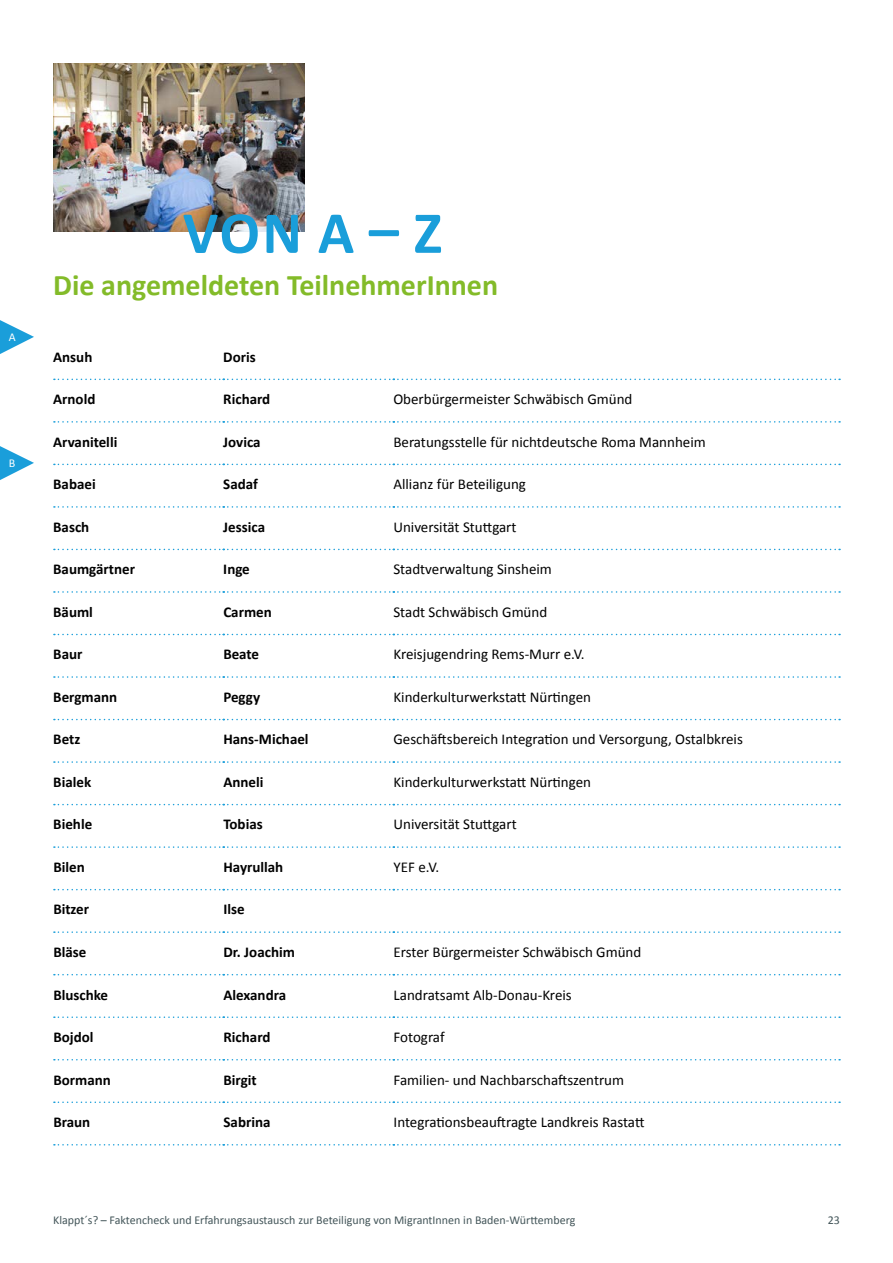
<style>
.page{position:relative;width:893px;height:1263px;background:#fff}
.page>*{position:absolute;margin:0;border:0;box-sizing:border-box;transform-origin:0 0}
.t1{font:700 60px "Calibri";color:#1a9eda}
.t2{font:700 30px "Calibri";color:#83bb29}
.t3{font:15px "Calibri";color:#000}
.t4{font:700 15px "Calibri";color:#000}
.t5{font:12px "Calibri";color:#435559}
.t6{font:12px "Calibri";color:#fff}
</style>
<div class="page">
<svg style="left:0;top:446px;width:34px;height:34px"></svg>
<svg style="left:0;top:320px;width:34px;height:34px"></svg>
<svg style="left:54px;top:379px;width:786px;height:1px"></svg>
<svg style="left:54px;top:421px;width:786px;height:2px"></svg>
<svg style="left:54px;top:464px;width:786px;height:1px"></svg>
<svg style="left:54px;top:506px;width:786px;height:2px"></svg>
<svg style="left:54px;top:549px;width:786px;height:1px"></svg>
<svg style="left:54px;top:591px;width:786px;height:2px"></svg>
<svg style="left:54px;top:634px;width:786px;height:1px"></svg>
<svg style="left:54px;top:676px;width:786px;height:2px"></svg>
<svg style="left:54px;top:719px;width:786px;height:1px"></svg>
<svg style="left:54px;top:761px;width:786px;height:2px"></svg>
<svg style="left:54px;top:804px;width:786px;height:1px"></svg>
<svg style="left:54px;top:846px;width:786px;height:2px"></svg>
<svg style="left:54px;top:889px;width:786px;height:1px"></svg>
<svg style="left:54px;top:931px;width:786px;height:2px"></svg>
<svg style="left:54px;top:974px;width:786px;height:1px"></svg>
<svg style="left:54px;top:1016px;width:786px;height:2px"></svg>
<svg style="left:54px;top:1059px;width:786px;height:1px"></svg>
<svg style="left:54px;top:1101px;width:786px;height:2px"></svg>
<svg style="left:54px;top:1144px;width:786px;height:1px"></svg>
<img style="left:53px;top:64px;width:251px;height:168px">
<p class="t6" style="left:9px;top:329px;width:8px">A</p>
<p class="t6" style="left:9px;top:455px;width:8px">B</p>
<h1 class="t1" style="left:183px;top:195px;width:261px">VON A – Z</h1>
<h2 class="t2" style="left:53px;top:266px;width:446px">Die angemeldeten TeilnehmerInnen</h2>
<p class="t4" style="left:53px;top:347px;width:41px">Ansuh</p>
<p class="t4" style="left:223px;top:347px;width:34px">Doris</p>
<p class="t4" style="left:53px;top:389px;width:44px">Arnold</p>
<p class="t4" style="left:223px;top:389px;width:49px">Richard</p>
<p class="t3" style="left:393px;top:390px;width:241px">Oberbürgermeister Schwäbisch Gmünd</p>
<p class="t4" style="left:53px;top:432px;width:66px">Arvanitelli</p>
<p class="t4" style="left:223px;top:432px;width:39px">Jovica</p>
<p class="t3" style="left:393px;top:432px;width:314px">Beratungsstelle für nichtdeutsche Roma Mannheim</p>
<p class="t4" style="left:53px;top:475px;width:44px">Babaei</p>
<p class="t4" style="left:223px;top:475px;width:36px">Sadaf</p>
<p class="t3" style="left:393px;top:475px;width:134px">Allianz für Beteiligung</p>
<p class="t4" style="left:53px;top:517px;width:38px">Basch</p>
<p class="t4" style="left:223px;top:517px;width:43px">Jessica</p>
<p class="t3" style="left:393px;top:517px;width:125px">Universität Stuttgart</p>
<p class="t4" style="left:53px;top:560px;width:83px">Baumgärtner</p>
<p class="t4" style="left:223px;top:560px;width:28px">Inge</p>
<p class="t3" style="left:393px;top:560px;width:160px">Stadtverwaltung Sinsheim</p>
<p class="t4" style="left:53px;top:602px;width:41px">Bäuml</p>
<p class="t4" style="left:223px;top:602px;width:50px">Carmen</p>
<p class="t3" style="left:393px;top:602px;width:155px">Stadt Schwäbisch Gmünd</p>
<p class="t4" style="left:53px;top:645px;width:31px">Baur</p>
<p class="t4" style="left:223px;top:645px;width:37px">Beate</p>
<p class="t3" style="left:393px;top:645px;width:193px">Kreisjugendring Rems-Murr e.V.</p>
<p class="t4" style="left:53px;top:687px;width:65px">Bergmann</p>
<p class="t4" style="left:223px;top:687px;width:38px">Peggy</p>
<p class="t3" style="left:393px;top:687px;width:199px">Kinderkulturwerkstatt Nürtingen</p>
<p class="t4" style="left:53px;top:730px;width:29px">Betz</p>
<p class="t4" style="left:223px;top:730px;width:87px">Hans-Michael</p>
<p class="t3" style="left:393px;top:730px;width:351px">Geschäftsbereich Integration und Versorgung, Ostalbkreis</p>
<p class="t4" style="left:53px;top:772px;width:39px">Bialek</p>
<p class="t4" style="left:223px;top:772px;width:42px">Anneli</p>
<p class="t3" style="left:393px;top:772px;width:199px">Kinderkulturwerkstatt Nürtingen</p>
<p class="t4" style="left:53px;top:815px;width:40px">Biehle</p>
<p class="t4" style="left:223px;top:815px;width:41px">Tobias</p>
<p class="t3" style="left:393px;top:815px;width:125px">Universität Stuttgart</p>
<p class="t4" style="left:53px;top:857px;width:33px">Bilen</p>
<p class="t4" style="left:223px;top:857px;width:61px">Hayrullah</p>
<p class="t3" style="left:393px;top:857px;width:45px">YEF e.V.</p>
<p class="t4" style="left:53px;top:900px;width:37px">Bitzer</p>
<p class="t4" style="left:223px;top:900px;width:23px">Ilse</p>
<p class="t4" style="left:53px;top:942px;width:35px">Bläse</p>
<p class="t4" style="left:223px;top:942px;width:73px">Dr. Joachim</p>
<p class="t3" style="left:394px;top:942px;width:249px">Erster Bürgermeister Schwäbisch Gmünd</p>
<p class="t4" style="left:53px;top:985px;width:56px">Bluschke</p>
<p class="t4" style="left:223px;top:985px;width:64px">Alexandra</p>
<p class="t3" style="left:394px;top:985px;width:180px">Landratsamt Alb-Donau-Kreis</p>
<p class="t4" style="left:53px;top:1027px;width:42px">Bojdol</p>
<p class="t4" style="left:223px;top:1027px;width:49px">Richard</p>
<p class="t3" style="left:394px;top:1027px;width:53px">Fotograf</p>
<p class="t4" style="left:53px;top:1070px;width:59px">Bormann</p>
<p class="t4" style="left:223px;top:1070px;width:35px">Birgit</p>
<p class="t3" style="left:394px;top:1070px;width:232px">Familien- und Nachbarschaftszentrum</p>
<p class="t4" style="left:53px;top:1112px;width:38px">Braun</p>
<p class="t4" style="left:223px;top:1112px;width:49px">Sabrina</p>
<p class="t3" style="left:394px;top:1113px;width:252px">Integrationsbeauftragte Landkreis Rastatt</p>
<p class="t5" style="left:53px;top:1212px;width:524px">Klappt´s? – Faktencheck und Erfahrungsaustausch zur Beteiligung von MigrantInnen in Baden-Württemberg</p>
<p class="t5" style="left:828px;top:1212px;width:14px">23</p>
</div>
